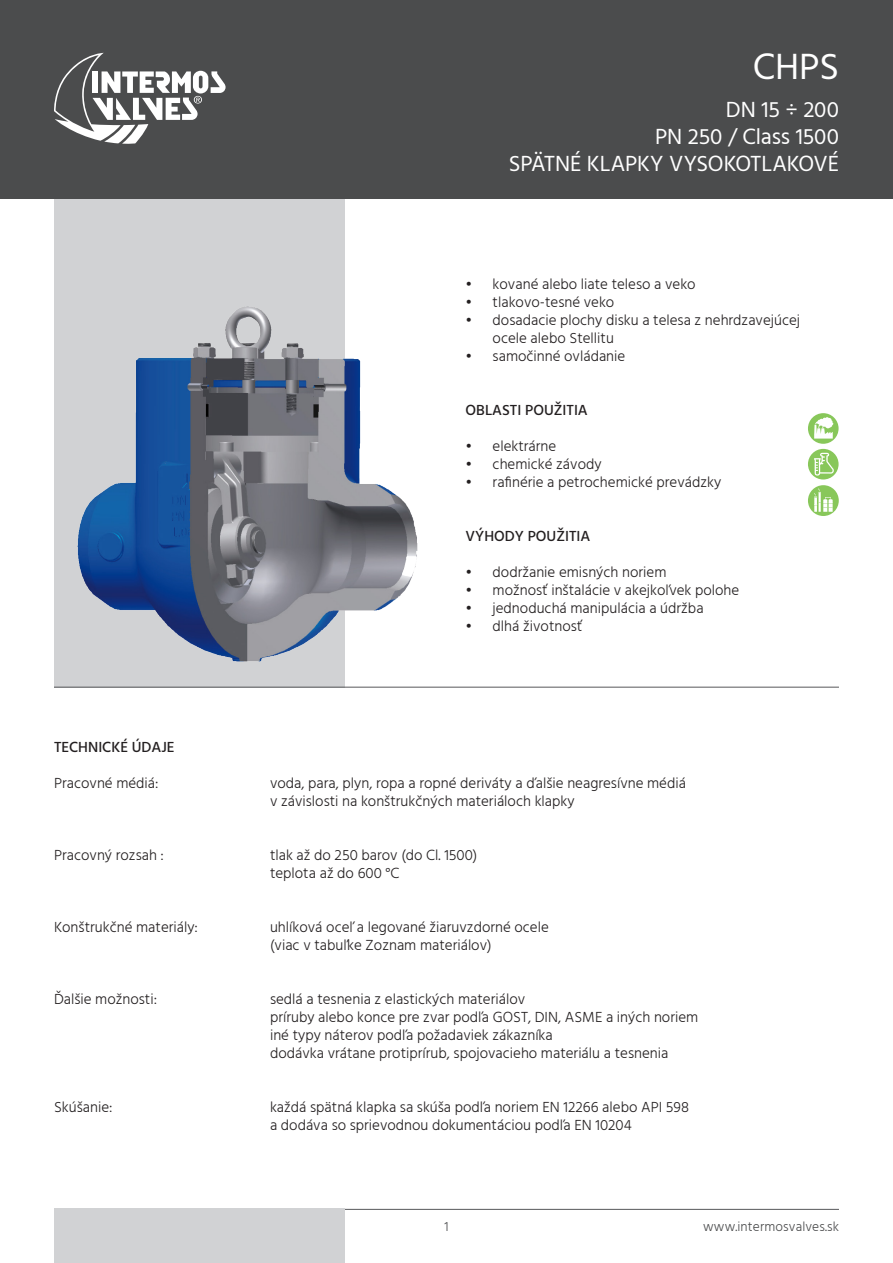
<style>
.page{position:relative;width:893px;height:1263px;background:#fff}
.page>*{position:absolute;margin:0;border:0;box-sizing:border-box;transform-origin:0 0}
.t1{font:37.5px "Hind Vadodara";color:#fff}
.t2{font:22.5px "Hind Vadodara";letter-spacing:-.005em;color:#fff}
.t3{font:300 15px/18px "Hind Vadodara";color:#231f20}
.t4{font:500 15px "Hind Vadodara";color:#231f20}
.t5{font:300 13.5px "Hind Vadodara";letter-spacing:.01em;color:#4b4c4d}
</style>
<div class="page">
<hr style="left:54px;top:1209px;width:785px;height:1px;background:#57585a">
<div style="left:54px;top:191px;width:291px;height:496px;background:#d1d2d4"></div>
<hr style="left:54px;top:687px;width:785px;height:1px;background:#57585a">
<div style="left:0;top:0;width:893px;height:198px;background:#4b4c4d"></div>
<img style="left:77px;top:306px;width:341px;height:356px">
<div style="left:54px;top:1209px;width:291px;height:54px;background:#d1d2d4"></div>
<svg style="left:54px;top:53px;width:172px;height:91px"></svg>
<div style="left:808px;top:449px;width:31px;height:30px;background:#88c75a;border-radius:50%"></div>
<svg style="left:814px;top:453px;width:20px;height:23px"></svg>
<div style="left:808px;top:413px;width:31px;height:31px;background:#88c75a;border-radius:50%"></div>
<svg style="left:814px;top:417px;width:19px;height:22px"></svg>
<div style="left:808px;top:485px;width:31px;height:31px;background:#88c75a;border-radius:50%"></div>
<svg style="left:814px;top:488px;width:19px;height:24px"></svg>
<p class="t1" style="left:753px;top:41px;width:88px">CHPS</p>
<p class="t2" style="left:726px;top:94px;width:115px">DN 15 ÷ 200</p>
<p class="t2" style="left:655px;top:121px;width:185px">PN 250 / Class 1500</p>
<p class="t2" style="left:509px;top:148px;width:332px">SPÄTNÉ KLAPKY VYSOKOTLAKOVÉ</p>
<p class="t3" style="left:466px;top:275px;width:232px">• kované alebo liate teleso a veko</p>
<p class="t3" style="left:466px;top:293px;width:150px">• tlakovo-tesné veko</p>
<p class="t3" style="left:493px;top:311px;width:309px;text-indent:-27px">• dosadacie plochy disku a telesa z nehrdzavejúcej ocele alebo Stellitu</p>
<p class="t3" style="left:466px;top:347px;width:161px">• samočinné ovládanie</p>
<p class="t4" style="left:466px;top:399px;width:124px">OBLASTI POUŽITIA</p>
<p class="t3" style="left:466px;top:437px;width:92px">• elektrárne</p>
<p class="t3" style="left:466px;top:455px;width:138px">• chemické závody</p>
<p class="t3" style="left:466px;top:473px;width:257px">• rafinérie a petrochemické prevádzky</p>
<p class="t4" style="left:466px;top:525px;width:126px">VÝHODY POUŽITIA</p>
<p class="t3" style="left:466px;top:563px;width:202px">• dodržanie emisných noriem</p>
<p class="t3" style="left:466px;top:581px;width:275px">• možnosť inštalácie v akejkoľvek polohe</p>
<p class="t3" style="left:466px;top:599px;width:239px">• jednoduchá manipulácia a údržba</p>
<p class="t3" style="left:466px;top:617px;width:118px">• dlhá životnosť</p>
<p class="t4" style="left:54px;top:736px;width:122px">TECHNICKÉ ÚDAJE</p>
<p class="t3" style="left:54px;top:774px;width:106px">Pracovné médiá:</p>
<p class="t3" style="left:270px;top:774px;width:417px">voda, para, plyn, ropa a ropné deriváty a ďalšie neagresívne médiá v závislosti na konštrukčných materiáloch klapky</p>
<p class="t3" style="left:54px;top:846px;width:111px">Pracovný rozsah :</p>
<p class="t3" style="left:270px;top:846px;width:209px">tlak až do 250 barov (do Cl. 1500)</p>
<p class="t3" style="left:270px;top:864px;width:131px">teplota až do 600 °C</p>
<p class="t3" style="left:54px;top:918px;width:145px">Konštrukčné materiály:</p>
<p class="t3" style="left:270px;top:918px;width:280px">uhlíková oceľ a legované žiaruvzdorné ocele</p>
<p class="t3" style="left:270px;top:936px;width:223px">(viac v tabuľke Zoznam materiálov)</p>
<p class="t3" style="left:54px;top:990px;width:105px">Ďalšie možnosti:</p>
<p class="t3" style="left:270px;top:990px;width:257px">sedlá a tesnenia z elastických materiálov</p>
<p class="t3" style="left:270px;top:1008px;width:430px">príruby alebo konce pre zvar podľa GOST, DIN, ASME a iných noriem</p>
<p class="t3" style="left:270px;top:1026px;width:284px">iné typy náterov podľa požadaviek zákazníka</p>
<p class="t3" style="left:270px;top:1044px;width:400px">dodávka vrátane protiprírub, spojovacieho materiálu a tesnenia</p>
<p class="t3" style="left:54px;top:1098px;width:60px">Skúšanie:</p>
<p class="t3" style="left:270px;top:1098px;width:420px">každá spätná klapka sa skúša podľa noriem EN 12266 alebo API 598</p>
<p class="t3" style="left:270px;top:1116px;width:363px">a dodáva so sprievodnou dokumentáciou podľa EN 10204</p>
<p class="t5" style="left:444px;top:1217px;width:6px">1</p>
<p class="t5" style="left:703px;top:1217px;width:137px">www.intermosvalves.sk</p>
</div>
